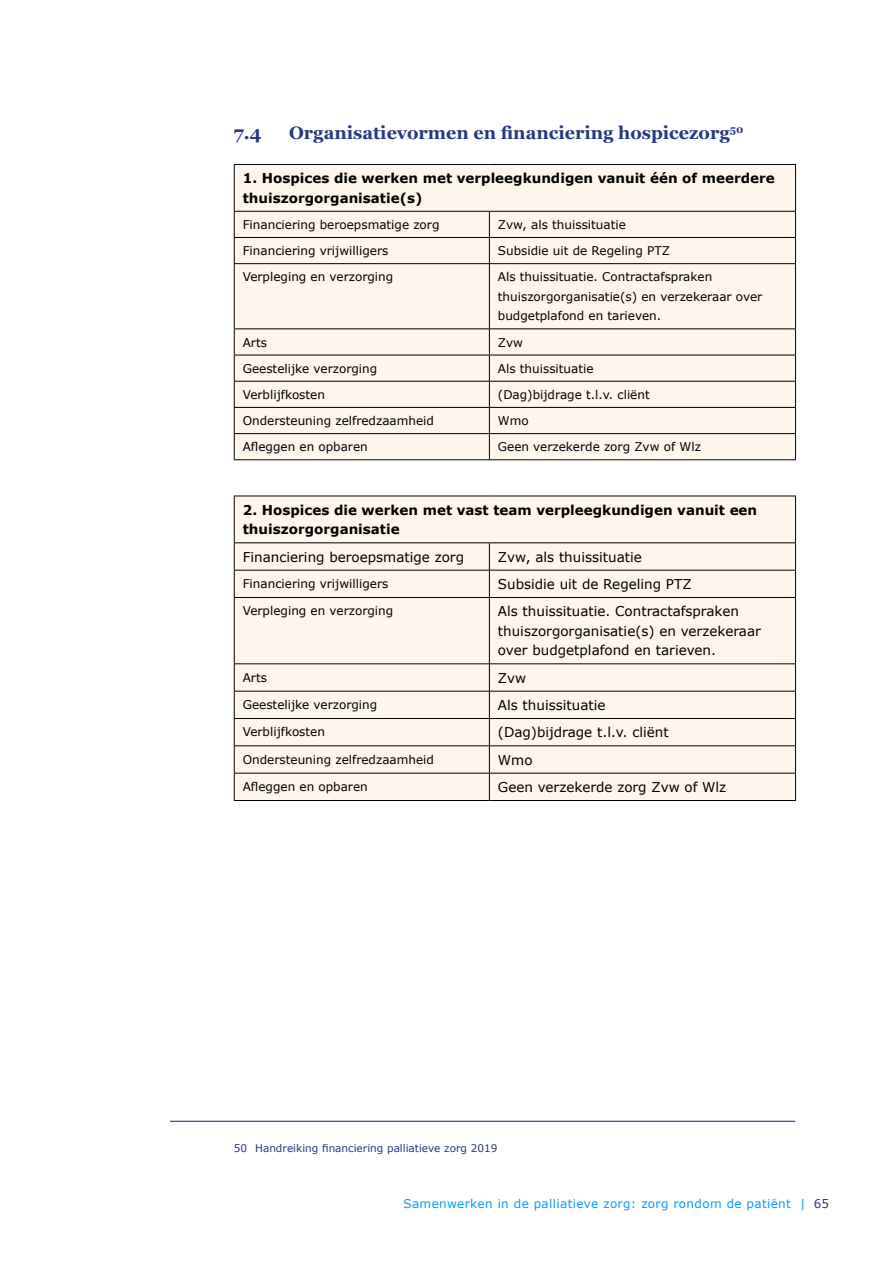
<style>
.page{position:relative;width:893px;height:1263px;background:#fff}
.page>*{position:absolute;margin:0;border:0;box-sizing:border-box;transform-origin:0 0}
.t1{font:700 18px "Georgia";color:#293780}
.t2{font:13.5px/19.5px "Verdana";color:#000}
.t3{font:700 13.5px/19.5px "Verdana";color:#000}
.t4{font:12px/19.5px "Verdana";color:#000}
.t5{font:12px "Verdana";letter-spacing:.03em;color:#0b97f7}
.t6{font:10.5px "Verdana";color:#293780}
.s1{color:#293780}
</style>
<div class="page">
<div style="left:235px;top:165px;width:560px;height:294px;background:#fef5ed"></div>
<hr style="left:234px;top:164px;width:255px;height:1px;background:#000">
<hr style="left:234px;top:165px;width:1px;height:46px;background:#000">
<hr style="left:489px;top:164px;width:307px;height:1px;background:#000">
<hr style="left:795px;top:165px;width:1px;height:46px;background:#000">
<hr style="left:234px;top:211px;width:255px;height:1px;background:#000">
<hr style="left:489px;top:211px;width:307px;height:1px;background:#000">
<hr style="left:234px;top:237px;width:255px;height:1px;background:#000">
<svg style="left:234px;top:212px;width:1px;height:51px"></svg>
<hr style="left:489px;top:237px;width:307px;height:1px;background:#000">
<svg style="left:489px;top:212px;width:1px;height:51px"></svg>
<svg style="left:795px;top:212px;width:1px;height:51px"></svg>
<hr style="left:234px;top:263px;width:255px;height:1px;background:#000">
<hr style="left:234px;top:264px;width:1px;height:64px;background:#000">
<hr style="left:489px;top:263px;width:307px;height:1px;background:#000">
<hr style="left:489px;top:264px;width:1px;height:64px;background:#000">
<hr style="left:795px;top:264px;width:1px;height:64px;background:#000">
<hr style="left:234px;top:328px;width:255px;height:1px;background:#000">
<hr style="left:489px;top:328px;width:307px;height:1px;background:#000">
<hr style="left:234px;top:355px;width:255px;height:1px;background:#000">
<hr style="left:489px;top:355px;width:307px;height:1px;background:#000">
<hr style="left:234px;top:381px;width:255px;height:1px;background:#000">
<hr style="left:489px;top:381px;width:307px;height:1px;background:#000">
<hr style="left:234px;top:407px;width:255px;height:1px;background:#000">
<hr style="left:489px;top:407px;width:307px;height:1px;background:#000">
<hr style="left:234px;top:433px;width:255px;height:1px;background:#000">
<svg style="left:234px;top:329px;width:1px;height:130px"></svg>
<hr style="left:489px;top:433px;width:307px;height:1px;background:#000">
<svg style="left:489px;top:329px;width:1px;height:130px"></svg>
<svg style="left:795px;top:329px;width:1px;height:130px"></svg>
<hr style="left:234px;top:459px;width:255px;height:1px;background:#000">
<hr style="left:489px;top:459px;width:307px;height:1px;background:#000">
<div style="left:235px;top:497px;width:560px;height:303px;background:#fef5ed"></div>
<hr style="left:234px;top:496px;width:255px;height:1px;background:#000">
<hr style="left:234px;top:496px;width:1px;height:46px;background:#000">
<hr style="left:489px;top:496px;width:307px;height:1px;background:#000">
<hr style="left:795px;top:496px;width:1px;height:46px;background:#000">
<hr style="left:234px;top:542px;width:255px;height:1px;background:#000">
<hr style="left:489px;top:542px;width:307px;height:1px;background:#000">
<hr style="left:234px;top:570px;width:255px;height:1px;background:#000">
<svg style="left:234px;top:543px;width:1px;height:54px"></svg>
<hr style="left:489px;top:570px;width:307px;height:1px;background:#000">
<svg style="left:489px;top:543px;width:1px;height:54px"></svg>
<svg style="left:795px;top:543px;width:1px;height:54px"></svg>
<hr style="left:234px;top:597px;width:255px;height:1px;background:#000">
<hr style="left:234px;top:598px;width:1px;height:65px;background:#000">
<hr style="left:489px;top:597px;width:307px;height:1px;background:#000">
<hr style="left:489px;top:598px;width:1px;height:65px;background:#000">
<hr style="left:795px;top:598px;width:1px;height:65px;background:#000">
<hr style="left:234px;top:663px;width:255px;height:1px;background:#000">
<hr style="left:489px;top:663px;width:307px;height:1px;background:#000">
<hr style="left:234px;top:691px;width:255px;height:1px;background:#000">
<hr style="left:489px;top:691px;width:307px;height:1px;background:#000">
<hr style="left:234px;top:718px;width:255px;height:1px;background:#000">
<hr style="left:489px;top:718px;width:307px;height:1px;background:#000">
<hr style="left:234px;top:745px;width:255px;height:1px;background:#000">
<hr style="left:489px;top:745px;width:307px;height:1px;background:#000">
<hr style="left:234px;top:773px;width:255px;height:1px;background:#000">
<svg style="left:234px;top:664px;width:1px;height:136px"></svg>
<hr style="left:489px;top:773px;width:307px;height:1px;background:#000">
<svg style="left:489px;top:664px;width:1px;height:136px"></svg>
<svg style="left:795px;top:664px;width:1px;height:136px"></svg>
<hr style="left:234px;top:800px;width:255px;height:1px;background:#000">
<hr style="left:489px;top:800px;width:307px;height:1px;background:#000">
<hr style="left:170px;top:1121px;width:625px;height:1px;background:#293780">
<h1 class="t1" style="left:234px;top:119px;width:29px">7.4</h1>
<h1 class="t1" style="left:289px;top:119px;width:456px">Organisatievormen en financiering hospicezorg<sup>50</sup></h1>
<p class="t3" style="left:243px;top:169px;width:534px">1. Hospices die werken met verpleegkundigen vanuit één of meerdere thuiszorgorganisatie(s)</p>
<p class="t4" style="left:243px;top:215px;width:198px">Financiering beroepsmatige zorg</p>
<p class="t4" style="left:498px;top:215px;width:130px">Zvw, als thuissituatie</p>
<p class="t4" style="left:243px;top:241px;width:147px">Financiering vrijwilligers</p>
<p class="t4" style="left:498px;top:241px;width:174px">Subsidie uit de Regeling PTZ</p>
<p class="t4" style="left:243px;top:267px;width:152px">Verpleging en verzorging</p>
<p class="t4" style="left:498px;top:267px;width:266px">Als thuissituatie. Contractafspraken thuiszorgorganisatie(s) en verzekeraar over budgetplafond en tarieven.</p>
<p class="t4" style="left:243px;top:333px;width:26px">Arts</p>
<p class="t4" style="left:498px;top:333px;width:27px">Zvw</p>
<p class="t4" style="left:243px;top:359px;width:136px">Geestelijke verzorging</p>
<p class="t4" style="left:498px;top:359px;width:97px">Als thuissituatie</p>
<p class="t4" style="left:243px;top:385px;width:84px">Verblijfkosten</p>
<p class="t4" style="left:498px;top:385px;width:153px">(Dag)bijdrage t.l.v. cliënt</p>
<p class="t4" style="left:243px;top:411px;width:193px">Ondersteuning zelfredzaamheid</p>
<p class="t4" style="left:498px;top:411px;width:32px">Wmo</p>
<p class="t4" style="left:243px;top:437px;width:127px">Afleggen en opbaren</p>
<p class="t4" style="left:498px;top:437px;width:205px">Geen verzekerde zorg Zvw of Wlz</p>
<p class="t3" style="left:243px;top:500px;width:516px">2. Hospices die werken met vast team verpleegkundigen vanuit een thuiszorgorganisatie</p>
<p class="t2" style="left:243px;top:547px;width:223px">Financiering beroepsmatige zorg</p>
<p class="t2" style="left:498px;top:547px;width:146px">Zvw, als thuissituatie</p>
<p class="t4" style="left:243px;top:574px;width:147px">Financiering vrijwilligers</p>
<p class="t2" style="left:498px;top:574px;width:195px">Subsidie uit de Regeling PTZ</p>
<p class="t4" style="left:243px;top:601px;width:152px">Verpleging en verzorging</p>
<p class="t2" style="left:498px;top:602px;width:264px">Als thuissituatie. Contractafspraken thuiszorgorganisatie(s) en verzekeraar over budgetplafond en tarieven.</p>
<p class="t4" style="left:243px;top:668px;width:26px">Arts</p>
<p class="t2" style="left:498px;top:668px;width:30px">Zvw</p>
<p class="t4" style="left:243px;top:695px;width:136px">Geestelijke verzorging</p>
<p class="t2" style="left:498px;top:695px;width:109px">Als thuissituatie</p>
<p class="t4" style="left:243px;top:722px;width:84px">Verblijfkosten</p>
<p class="t2" style="left:498px;top:723px;width:172px">(Dag)bijdrage t.l.v. cliënt</p>
<p class="t4" style="left:243px;top:749px;width:193px">Ondersteuning zelfredzaamheid</p>
<p class="t2" style="left:498px;top:750px;width:36px">Wmo</p>
<p class="t4" style="left:243px;top:777px;width:127px">Afleggen en opbaren</p>
<p class="t2" style="left:498px;top:777px;width:230px">Geen verzekerde zorg Zvw of Wlz</p>
<p class="t6" style="left:234px;top:1142px;width:265px">50 Handreiking financiering palliatieve zorg 2019</p>
<p class="t5" style="left:403px;top:1196px;width:427px">Samenwerken in de palliatieve zorg: zorg rondom de patiënt | <span class="s1">65</span></p>
</div>
